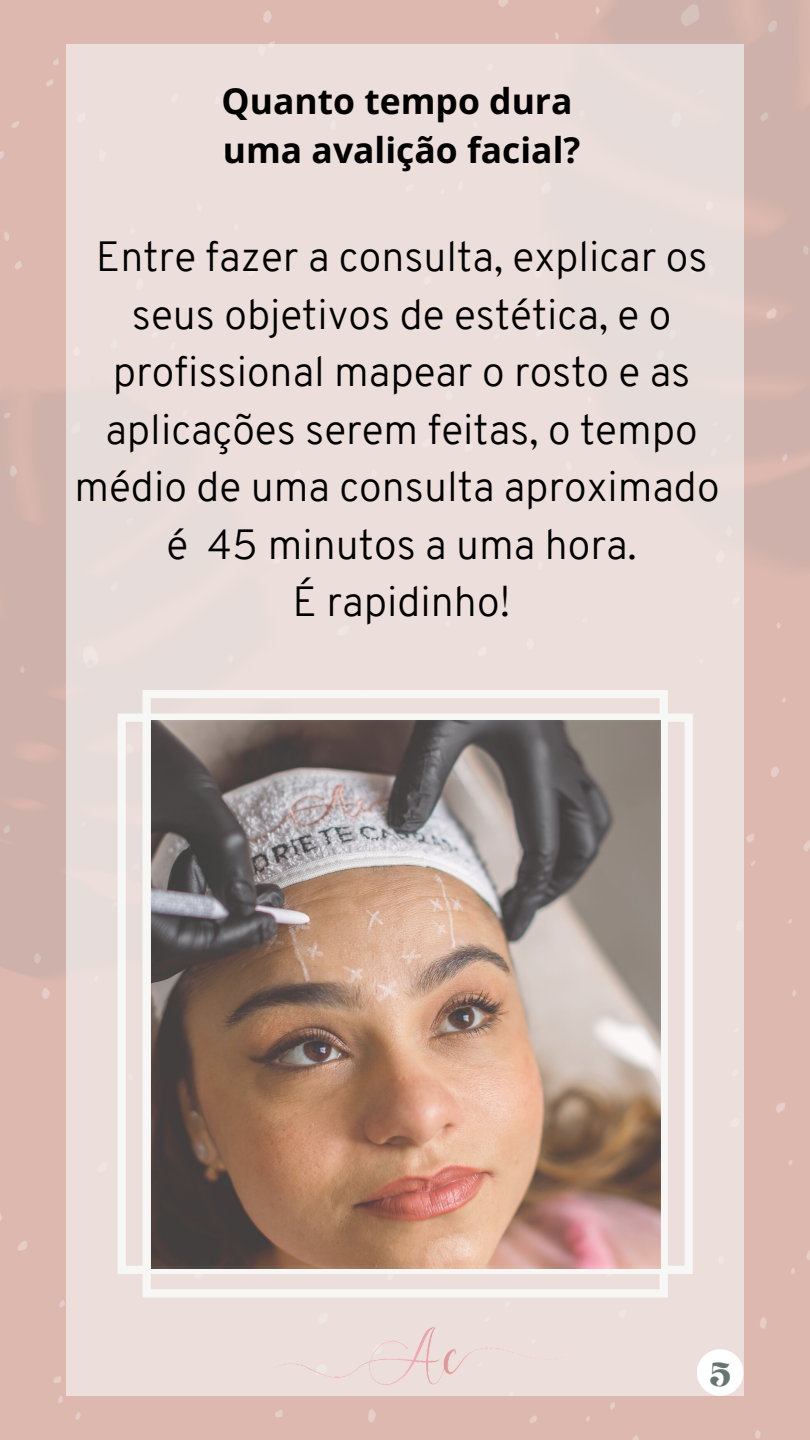
<style>
.page{position:relative;width:810px;height:1440px;background:#fff}
.page>*{position:absolute;margin:0;border:0;box-sizing:border-box;transform-origin:0 0}
.t1{font:300 41.2px/57.5px "Overpass";color:#000;text-align:center}
.t2{font:700 35.5px/48.9px "Open Sans";color:#000}
.t3{font:26.4px "Brasika Display";color:#657670}
</style>
<div class="page">
<img style="left:0;top:0;width:810px;height:1440px">
<div style="left:67px;top:44px;width:677px;height:1352px;background:#ecdeda"></div>
<img style="left:152px;top:720px;width:508px;height:549px">
<img style="left:279px;top:1327px;width:256px;height:58px">
<div style="left:697px;top:1349px;width:46px;height:47px;background:#fff;border-radius:50%"></div>
<p class="t2" style="left:222px;top:76px;width:360px">Quanto tempo dura uma avalição facial?</p>
<p class="t1" style="left:74px;top:232px;width:647px">Entre fazer a consulta, explicar os seus objetivos de estética, e o profissional mapear o rosto e as aplicações serem feitas, o tempo médio de uma consulta aproximado é 45 minutos a uma hora.<br>É rapidinho!</p>
<p class="t3" style="left:709px;top:1354px;width:23px">5</p>
</div>
